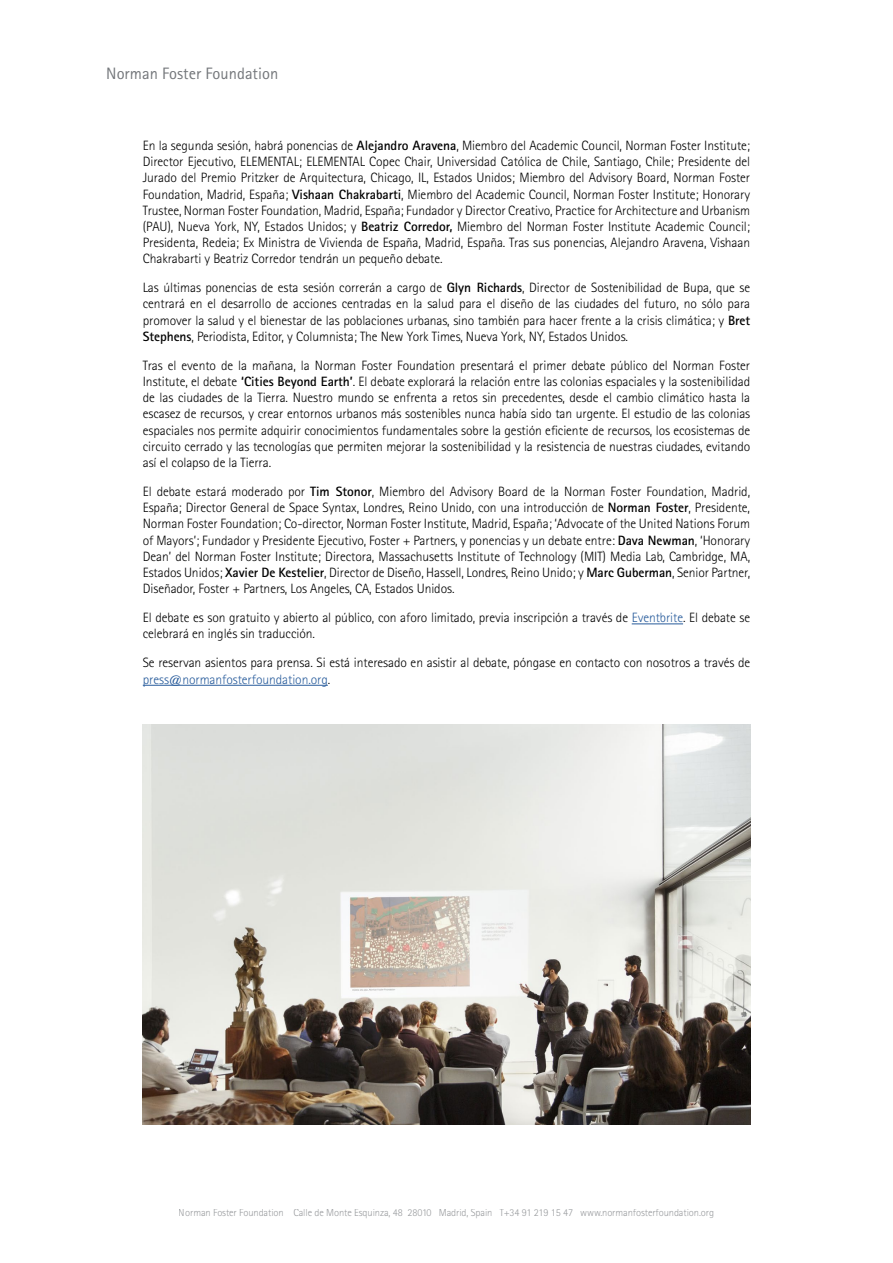
<style>
.page{position:relative;width:893px;height:1263px;background:#fff}
.page>*{position:absolute;margin:0;border:0;box-sizing:border-box;transform-origin:0 0}
.t1{font:16.5px "Rotis Sans Serif Std";color:#74777b}
.t2{font:300 13.5px/16.2px "Rotis Sans Serif Std";letter-spacing:-.005em;color:#000;text-align:justify}
.t3{font:300 10.5px "Rotis Sans Serif Std";letter-spacing:-.01em;color:#74777b}
.s1{font-weight:700}
.s2{color:#275b9b}
</style>
<div class="page">
<hr style="left:632px;top:623px;width:51px;height:1px;background:#275b9b">
<hr style="left:143px;top:685px;width:185px;height:1px;background:#275b9b">
<img style="left:143px;top:724px;width:607px;height:400px">
<p class="t1" style="left:106px;top:63px;width:173px">Norman Foster Foundation</p>
<p class="t2" style="left:143px;top:137px;width:609px">En la segunda sesión, habrá ponencias de <span class="s1">Alejandro Aravena</span>, Miembro del Academic Council, Norman Foster Institute; Director Ejecutivo, ELEMENTAL; ELEMENTAL Copec Chair, Universidad Católica de Chile, Santiago, Chile; Presidente del Jurado del Premio Pritzker de Arquitectura, Chicago, IL, Estados Unidos; Miembro del Advisory Board, Norman Foster Foundation, Madrid, España; <span class="s1">Vishaan Chakrabarti</span>, Miembro del Academic Council, Norman Foster Institute; Honorary Trustee, Norman Foster Foundation, Madrid, España; Fundador y Director Creativo, Practice for Architecture and Urbanism (PAU), Nueva York, NY, Estados Unidos; y <span class="s1">Beatriz Corredor,</span> Miembro del Norman Foster Institute Academic Council; Presidenta, Redeia; Ex Ministra de Vivienda de España, Madrid, España. Tras sus ponencias, Alejandro Aravena, Vishaan Chakrabarti y Beatriz Corredor tendrán un pequeño debate.</p>
<p class="t2" style="left:143px;top:280px;width:609px">Las últimas ponencias de esta sesión correrán a cargo de <span class="s1">Glyn Richards</span>, Director de Sostenibilidad de Bupa, que se centrará en el desarrollo de acciones centradas en la salud para el diseño de las ciudades del futuro, no sólo para promover la salud y el bienestar de las poblaciones urbanas, sino también para hacer frente a la crisis climática; y <span class="s1">Bret Stephens</span>, Periodista, Editor, y Columnista; The New York Times, Nueva York, NY, Estados Unidos.</p>
<p class="t2" style="left:143px;top:357px;width:609px">Tras el evento de la mañana, la Norman Foster Foundation presentará el primer debate público del Norman Foster Institute, el debate <span class="s1">‘Cities Beyond Earth’</span>. El debate explorará la relación entre las colonias espaciales y la sostenibilidad de las ciudades de la Tierra. Nuestro mundo se enfrenta a retos sin precedentes, desde el cambio climático hasta la escasez de recursos, y crear entornos urbanos más sostenibles nunca había sido tan urgente. El estudio de las colonias espaciales nos permite adquirir conocimientos fundamentales sobre la gestión eficiente de recursos, los ecosistemas de circuito cerrado y las tecnologías que permiten mejorar la sostenibilidad y la resistencia de nuestras ciudades, evitando así el colapso de la Tierra.</p>
<p class="t2" style="left:143px;top:483px;width:609px">El debate estará moderado por <span class="s1">Tim Stonor</span>, Miembro del Advisory Board de la Norman Foster Foundation, Madrid, España; Director General de Space Syntax, Londres, Reino Unido, con una introducción de <span class="s1">Norman Foster</span>, Presidente, Norman Foster Foundation; Co-director, Norman Foster Institute, Madrid, España; ‘Advocate of the United Nations Forum of Mayors’; Fundador y Presidente Ejecutivo, Foster + Partners, y ponencias y un debate entre: <span class="s1">Dava Newman</span>, ‘Honorary Dean’ del Norman Foster Institute; Directora, Massachusetts Institute of Technology (MIT) Media Lab, Cambridge, MA, Estados Unidos; <span class="s1">Xavier De Kestelier</span>, Director de Diseño, Hassell, Londres, Reino Unido; y <span class="s1">Marc Guberman</span>, Senior Partner, Diseñador, Foster + Partners, Los Angeles, CA, Estados Unidos.</p>
<p class="t2" style="left:143px;top:609px;width:609px">El debate es son gratuito y abierto al público, con aforo limitado, previa inscripción a través de <span class="s2">Eventbrite</span>. El debate se celebrará en inglés sin traducción.</p>
<p class="t2" style="left:143px;top:655px;width:609px">Se reservan asientos para prensa. Si está interesado en asistir al debate, póngase en contacto con nosotros a través de <span class="s2">press@normanfosterfoundation.org</span>.</p>
<p class="t3" style="left:179px;top:1207px;width:537px">Norman Foster Foundation Calle de Monte Esquinza, 48 28010 Madrid, Spain T+34 91 219 15 47 www.normanfosterfoundation.org</p>
</div>
